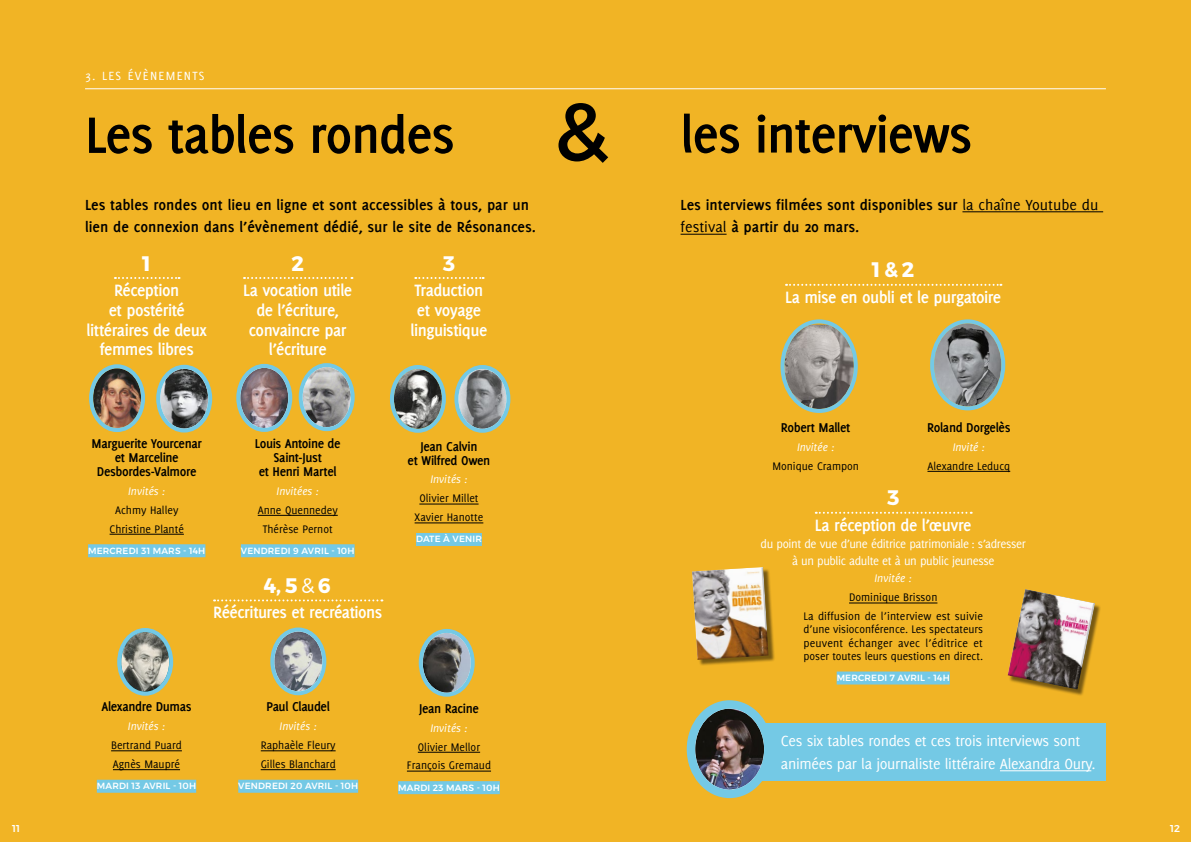
<style>
.page{position:relative;width:1191px;height:842px;background:#f1b425}
.page>*{position:absolute;margin:0;border:0;box-sizing:border-box;transform-origin:0 0}
.t1{font:700 56px "Delicious";letter-spacing:-.025em;color:#000}
.t2{font:700 21px "Montserrat";color:#fff}
.t3{font:700 18px/19.8px "Delicious";letter-spacing:-.03em;color:#fff;text-align:center}
.t4{font:700 16px/22.4px "Delicious";color:#000}
.t5{font:16px/22.4px "Delicious";letter-spacing:-.02em;color:#fff}
.t6{font:700 14px/14px "Delicious";letter-spacing:-.025em;color:#000;text-align:center}
.t7{font:13px/17px "Delicious";letter-spacing:-.03em;color:#fff;text-align:center}
.t8{font:13px "Delicious";letter-spacing:.1em;color:#fff}
.t9{font:12px/18.9px "Delicious";color:#000;text-align:center}
.t10{font:italic 12px "Delicious";color:#fff}
.t11{font:500 10px "Montserrat";color:#fff}
.t12{font:500 9px "Montserrat";letter-spacing:.02em;color:#fff}
.s1{font-weight:400}
</style>
<div class="page">
<hr style="left:85px;top:88px;width:1021px;height:1px;background:#fff">
<svg style="left:115px;top:277px;width:64px;height:2px"></svg>
<hr style="left:110px;top:534px;width:74px;height:1px;background:#000">
<div style="left:88px;top:544px;width:117px;height:13px;background:#74c9e5"></div>
<svg style="left:786px;top:284px;width:215px;height:2px"></svg>
<svg style="left:244px;top:277px;width:108px;height:2px"></svg>
<hr style="left:258px;top:515px;width:80px;height:1px;background:#000">
<div style="left:241px;top:544px;width:113px;height:13px;background:#74c9e5"></div>
<hr style="left:927px;top:471px;width:83px;height:1px;background:#000">
<div style="left:758px;top:723px;width:348px;height:58px;background:#74c9e5"></div>
<hr style="left:1000px;top:771px;width:91px;height:1px;background:#fff">
<svg style="left:415px;top:277px;width:68px;height:2px"></svg>
<hr style="left:419px;top:504px;width:59px;height:1px;background:#000">
<hr style="left:414px;top:523px;width:69px;height:1px;background:#000">
<div style="left:416px;top:533px;width:66px;height:13px;background:#74c9e5"></div>
<svg style="left:815px;top:512px;width:156px;height:2px"></svg>
<svg style="left:214px;top:599px;width:168px;height:2px"></svg>
<hr style="left:261px;top:751px;width:75px;height:1px;background:#000">
<hr style="left:261px;top:769px;width:75px;height:1px;background:#000">
<div style="left:238px;top:780px;width:120px;height:13px;background:#74c9e5"></div>
<hr style="left:418px;top:752px;width:62px;height:1px;background:#000">
<hr style="left:407px;top:771px;width:84px;height:1px;background:#000">
<div style="left:398px;top:781px;width:102px;height:13px;background:#74c9e5"></div>
<hr style="left:111px;top:751px;width:71px;height:1px;background:#000">
<hr style="left:113px;top:769px;width:67px;height:1px;background:#000">
<div style="left:97px;top:780px;width:99px;height:13px;background:#74c9e5"></div>
<hr style="left:962px;top:212px;width:141px;height:1px;background:#000">
<hr style="left:680px;top:234px;width:46px;height:1px;background:#000">
<hr style="left:849px;top:603px;width:88px;height:1px;background:#000">
<div style="left:836px;top:671px;width:113px;height:13px;background:#74c9e5"></div>
<svg style="left:558px;top:103px;width:50px;height:60px"></svg>
<img style="left:93px;top:369px;width:48px;height:59px">
<div style="left:89px;top:364px;width:56px;height:68px;border:4px solid #74c9e5;border-radius:50%"></div>
<img style="left:161px;top:369px;width:47px;height:59px">
<div style="left:156px;top:365px;width:56px;height:67px;border:4px solid #74c9e5;border-radius:50%"></div>
<img style="left:303px;top:367px;width:48px;height:60px">
<div style="left:299px;top:363px;width:56px;height:68px;border:4px solid #74c9e5;border-radius:50%"></div>
<img style="left:240px;top:368px;width:48px;height:60px">
<div style="left:236px;top:364px;width:56px;height:68px;border:4px solid #74c9e5;border-radius:50%"></div>
<img style="left:394px;top:369px;width:48px;height:59px">
<div style="left:390px;top:365px;width:56px;height:68px;border:4px solid #74c9e5;border-radius:50%"></div>
<img style="left:458px;top:369px;width:48px;height:60px">
<div style="left:454px;top:365px;width:56px;height:68px;border:4px solid #74c9e5;border-radius:50%"></div>
<img style="left:695px;top:709px;width:69px;height:81px">
<div style="left:686px;top:700px;width:86px;height:98px;border:8px solid #74c9e5;border-radius:50%"></div>
<img style="left:121px;top:632px;width:48px;height:60px">
<div style="left:117px;top:628px;width:56px;height:68px;border:4px solid #74c9e5;border-radius:50%"></div>
<img style="left:423px;top:633px;width:48px;height:60px">
<div style="left:419px;top:629px;width:56px;height:68px;border:4px solid #74c9e5;border-radius:50%"></div>
<img style="left:274px;top:632px;width:48px;height:59px">
<div style="left:270px;top:627px;width:56px;height:68px;border:4px solid #74c9e5;border-radius:50%"></div>
<img style="left:934px;top:324px;width:67px;height:82px">
<div style="left:930px;top:319px;width:75px;height:91px;border:4px solid #74c9e5;border-radius:50%"></div>
<img style="left:785px;top:325px;width:68px;height:84px">
<div style="left:780px;top:319px;width:77px;height:94px;border:4px solid #74c9e5;border-radius:50%"></div>
<div style="left:693px;top:568px;width:82px;height:98px;background:#000;opacity:.5"></div>
<img style="left:692px;top:567px;width:78px;height:95px">
<div style="left:1008px;top:590px;width:93px;height:106px;background:#000;opacity:.5"></div>
<svg style="left:1007px;top:589px;width:89px;height:102px"></svg>
<p class="t8" style="left:85px;top:68px;width:121px">3. LES ÉVÈNEMENTS</p>
<h1 class="t1" style="left:85px;top:103px;width:371px">Les tables rondes</h1>
<h1 class="t1" style="left:680px;top:102px;width:293px">les interviews</h1>
<h3 class="t4" style="left:85px;top:193px;width:452px">Les tables rondes ont lieu en ligne et sont accessibles à tous, par un lien de connexion dans l’évènement dédié, sur le site de Résonances.</h3>
<h3 class="t4" style="left:680px;top:193px;width:419px">Les interviews filmées sont disponibles sur <span class="s1">la chaîne Youtube du festival</span> à partir du 20 mars.</h3>
<h2 class="t2" style="left:143px;top:246px;width:10px">1</h2>
<h3 class="t3" style="left:87px;top:280px;width:122px">Réception<br>et postérité littéraires de deux femmes libres</h3>
<h2 class="t2" style="left:291px;top:246px;width:14px">2</h2>
<h3 class="t3" style="left:243px;top:280px;width:110px">La vocation utile de l’écriture, convaincre par l’écriture</h3>
<h2 class="t2" style="left:443px;top:246px;width:14px">3</h2>
<h3 class="t3" style="left:410px;top:280px;width:78px">Traduction et voyage linguistique</h3>
<p class="t6" style="left:92px;top:436px;width:112px">Marguerite Yourcenar et Marceline<br>Desbordes-Valmore</p>
<p class="t10" style="left:128px;top:484px;width:39px">Invités :</p>
<p class="t9" style="left:110px;top:500px;width:76px">Achmy Halley<br>Christine Planté</p>
<p class="t12" style="left:88px;top:543px;width:119px">MERCREDI 31 MARS - 14H</p>
<p class="t6" style="left:255px;top:436px;width:87px">Louis Antoine de<br>Saint-Just<br>et Henri Martel</p>
<p class="t10" style="left:276px;top:484px;width:44px">Invitées :</p>
<p class="t9" style="left:258px;top:500px;width:82px">Anne Quennedey<br>Thérèse Pernot</p>
<p class="t12" style="left:241px;top:543px;width:115px">VENDREDI 9 AVRIL - 10H</p>
<h2 class="t2" style="left:264px;top:569px;width:68px">4, 5 <span class="s1">&amp;</span> 6</h2>
<h3 class="t3" style="left:213px;top:602px;width:170px">Réécritures et recréations</h3>
<p class="t6" style="left:407px;top:439px;width:84px">Jean Calvin<br>et Wilfred Owen</p>
<p class="t10" style="left:430px;top:473px;width:39px">Invités :</p>
<p class="t9" style="left:414px;top:489px;width:70px">Olivier Millet<br>Xavier Hanotte</p>
<p class="t12" style="left:416px;top:532px;width:67px">DATE À VENIR</p>
<p class="t6" style="left:101px;top:700px;width:92px">Alexandre Dumas</p>
<p class="t10" style="left:128px;top:719px;width:39px">Invités :</p>
<p class="t9" style="left:111px;top:736px;width:72px;text-align:left">Bertrand Puard<br>Agnès Maupré</p>
<p class="t12" style="left:97px;top:779px;width:101px">MARDI 13 AVRIL - 10H</p>
<p class="t6" style="left:266px;top:700px;width:65px">Paul Claudel</p>
<p class="t10" style="left:280px;top:719px;width:39px">Invités :</p>
<p class="t9" style="left:261px;top:736px;width:76px;text-align:left">Raphaèle Fleury<br>Gilles Blanchard</p>
<p class="t12" style="left:238px;top:779px;width:121px">VENDREDI 20 AVRIL - 10H</p>
<p class="t6" style="left:419px;top:701px;width:61px">Jean Racine</p>
<p class="t10" style="left:430px;top:721px;width:39px">Invités :</p>
<p class="t9" style="left:407px;top:737px;width:86px">Olivier Mellor<br>François Gremaud</p>
<p class="t12" style="left:398px;top:780px;width:103px">MARDI 23 MARS - 10H</p>
<h2 class="t2" style="left:872px;top:253px;width:44px">1 &amp; 2</h2>
<h3 class="t3" style="left:785px;top:287px;width:217px">La mise en oubli et le purgatoire</h3>
<p class="t6" style="left:781px;top:420px;width:71px">Robert Mallet</p>
<p class="t10" style="left:797px;top:440px;width:39px">Invitée :</p>
<p class="t9" style="left:772px;top:456px;width:88px">Monique Crampon</p>
<p class="t6" style="left:927px;top:420px;width:85px">Roland Dorgelès</p>
<p class="t10" style="left:952px;top:440px;width:34px">Invité :</p>
<p class="t9" style="left:927px;top:456px;width:84px">Alexandre Leducq</p>
<h2 class="t2" style="left:887px;top:481px;width:14px">3</h2>
<h3 class="t3" style="left:815px;top:515px;width:158px">La réception de l’œuvre</h3>
<p class="t7" style="left:760px;top:535px;width:267px">du point de vue d’une éditrice patrimoniale : s’adresser à un public adulte et à un public jeunesse</p>
<p class="t10" style="left:874px;top:572px;width:39px">Invitée :</p>
<p class="t9" style="left:803px;top:588px;width:181px">Dominique Brisson<br>La diffusion de l’interview est suivie</p>
<p class="t9" style="left:803px;top:623px;width:181px;line-height:13.2px;text-align:justify">d’une visioconférence. Les spectateurs peuvent échanger avec l’éditrice et poser toutes leurs questions en direct.</p>
<p class="t12" style="left:836px;top:671px;width:115px">MERCREDI 7 AVRIL - 14H</p>
<h3 class="t5" style="left:781px;top:729px;width:316px">Ces six tables rondes et ces trois interviews sont animées par la journaliste littéraire Alexandra Oury.</h3>
<p class="t11" style="left:12px;top:820px;width:9px">11</p>
<p class="t11" style="left:1170px;top:820px;width:11px">12</p>
</div>
